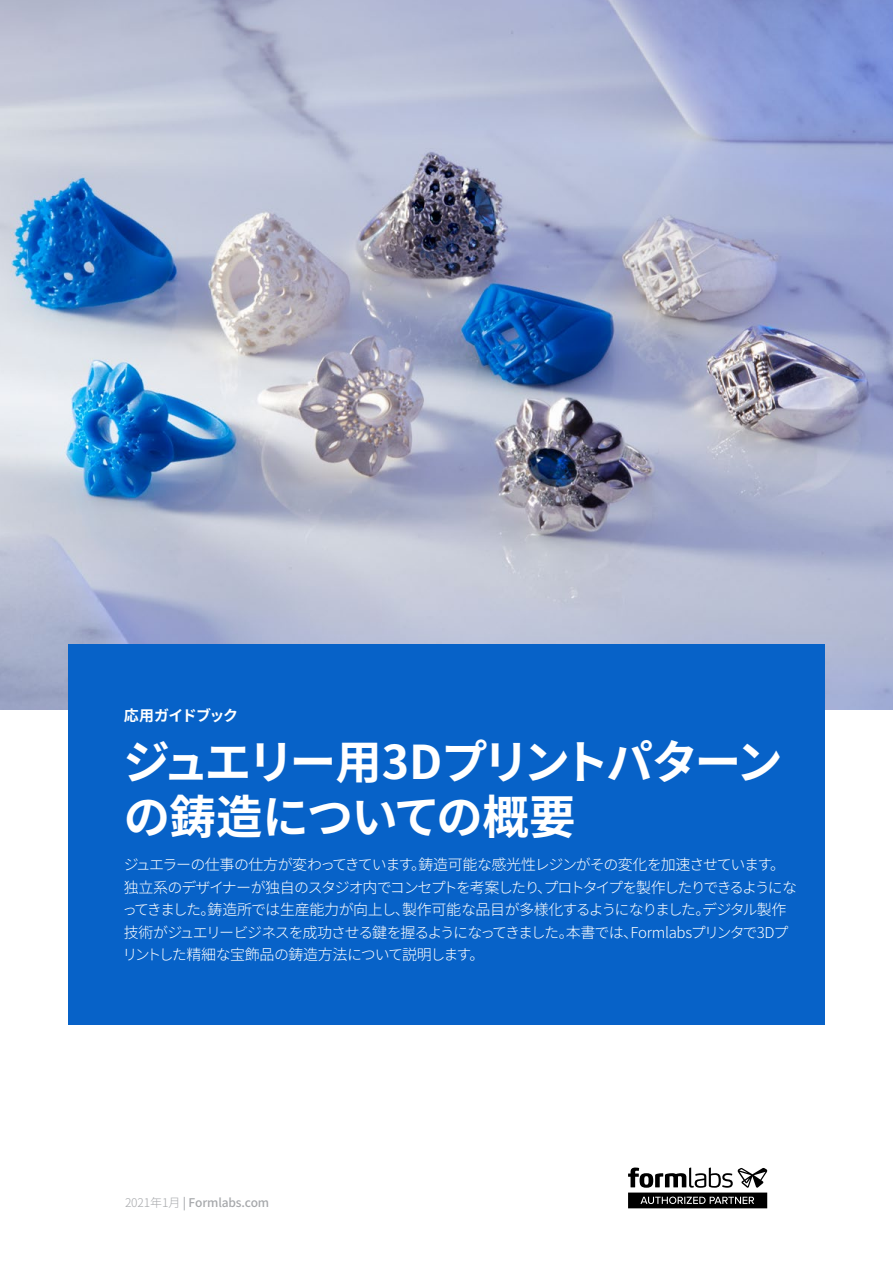
<style>
.page{position:relative;width:893px;height:1263px;background:#fff}
.page>*{position:absolute;margin:0;border:0;box-sizing:border-box;transform-origin:0 0}
.t1{font:700 46.5px/55.5px "Noto Sans CJ Kjp";letter-spacing:-.055em;color:#fff}
.t2{font:300 15px/22.5px "Noto Sans CJ Kjp";letter-spacing:-.075em;color:#fff}
.t3{font:700 15px "Noto Sans CJ Kjp";letter-spacing:-.045em;color:#fff}
.t4{font:500 12px "Noto Sans CJ Kjp";letter-spacing:-.01em;color:#a7a9ac}
.s1{font-weight:300}
</style>
<div class="page">
<img style="left:0;top:0;width:893px;height:709px">
<div style="left:68px;top:644px;width:756px;height:380px;background:#0762c8"></div>
<svg style="left:628px;top:1167px;width:139px;height:41px"></svg>
<p class="t3" style="left:124px;top:707px;width:116px">応用ガイドブック</p>
<h1 class="t1" style="left:124px;top:735px;width:660px">ジュエリー用3Dプリントパターンの鋳造についての概要</h1>
<p class="t2" style="left:122px;top:854px;width:677px">ジュエラーの仕事の仕方が変わってきています。鋳造可能な感光性レジンがその変化を加速させています。独立系のデザイナーが独自のスタジオ内でコンセプトを考案したり、プロトタイプを製作したりできるようになってきました。鋳造所では生産能力が向上し、製作可能な品目が多様化するようになりました。デジタル製作技術がジュエリービジネスを成功させる鍵を握るようになってきました。本書では、Formlabsプリンタで3Dプリントした精細な宝飾品の鋳造方法について説明します。</p>
<p class="t4" style="left:125px;top:1195px;width:146px"><span class="s1">2021年1月</span> | Formlabs.com</p>
</div>
